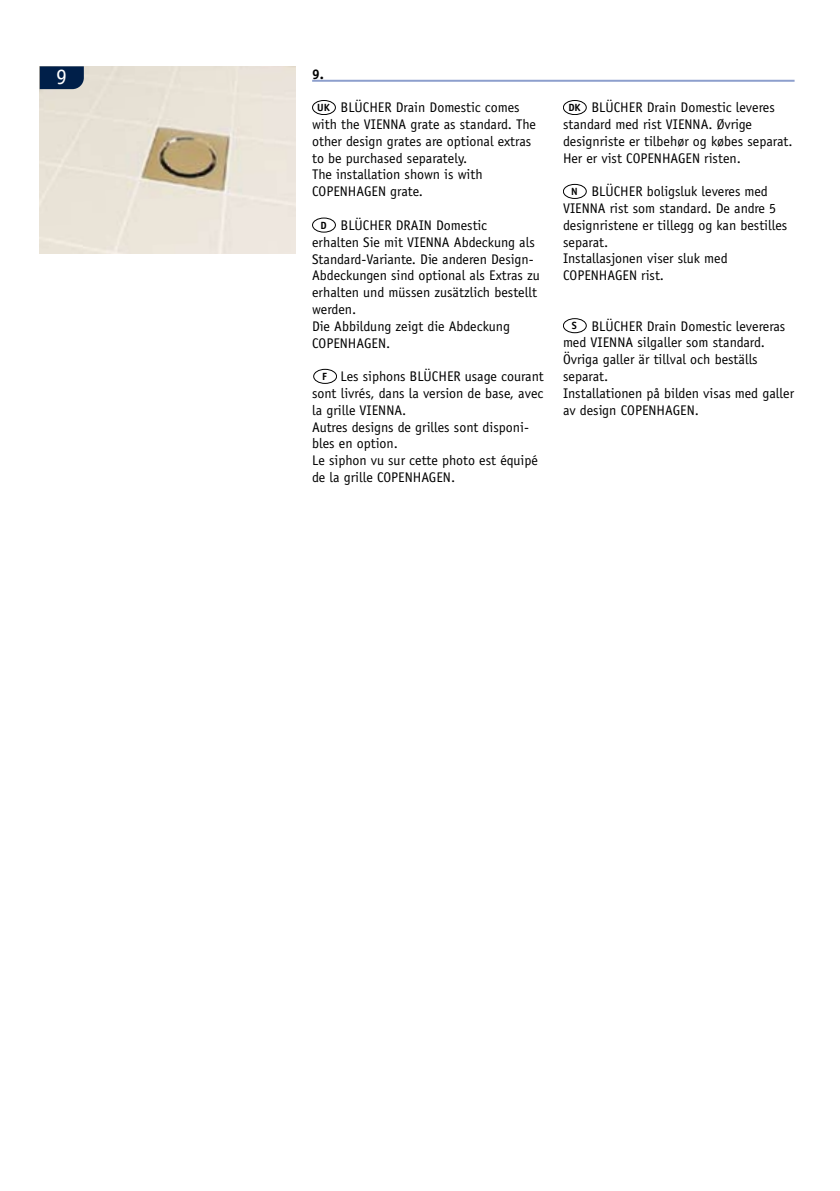
<style>
.page{position:relative;width:840px;height:1191px;background:#fff}
.page>*{position:absolute;margin:0;border:0;box-sizing:border-box;transform-origin:0 0}
.t1{font:22px "Officina Sans";color:#fff}
.t2{font:14px/16.8px "Officina Sans";color:#000}
.t3{font:700 14px "Officina Sans";color:#000}
.t4{font:700 10.4px "Officina Sans";color:#000}
</style>
<div class="page">
<img style="left:40px;top:66px;width:255px;height:188px">
<hr style="left:312px;top:80px;width:482px;height:2px;background:#8d9fcd">
<svg style="left:40px;top:66px;width:44px;height:23px"></svg>
<div style="left:312px;top:100px;width:23px;height:15px;border:1px solid #000;border-radius:50%"></div>
<div style="left:312px;top:218px;width:23px;height:14px;border:1px solid #000;border-radius:50%"></div>
<div style="left:313px;top:369px;width:24px;height:15px;border:1px solid #000;border-radius:50%"></div>
<div style="left:562px;top:100px;width:24px;height:15px;border:1px solid #000;border-radius:50%"></div>
<div style="left:562px;top:184px;width:24px;height:15px;border:1px solid #000;border-radius:50%"></div>
<div style="left:562px;top:318px;width:24px;height:15px;border:1px solid #000;border-radius:50%"></div>
<h1 class="t1" style="left:56px;top:63px;width:12px">9</h1>
<p class="t3" style="left:312px;top:65px;width:13px">9.</p>
<p class="t2" style="left:312px;top:99px;width:225px;text-indent:28px">BLÜCHER Drain Domestic comes with the VIENNA grate as standard. The other design grates are optional extras to be purchased separately.<br>The installation shown is with<br>COPENHAGEN grate.</p>
<p class="t2" style="left:312px;top:217px;width:229px;text-indent:28px">BLÜCHER DRAIN Domestic<br>erhalten Sie mit VIENNA Abdeckung als<br>Standard-Variante. Die anderen Design-<br>Abdeckungen sind optional als Extras zu erhalten und müssen zusätzlich bestellt werden.<br>Die Abbildung zeigt die Abdeckung<br>COPENHAGEN.</p>
<p class="t2" style="left:312px;top:368px;width:233px;text-indent:28px">Les siphons BLÜCHER usage courant sont livrés, dans la version de base, avec la grille VIENNA.<br>Autres designs de grilles sont disponi&shy;bles en option.<br>Le siphon vu sur cette photo est équipé de la grille COPENHAGEN.</p>
<p class="t4" style="left:317px;top:101px;width:14px">UK</p>
<p class="t4" style="left:320px;top:219px;width:8px">D</p>
<p class="t4" style="left:322px;top:370px;width:6px">F</p>
<p class="t2" style="left:562px;top:99px;width:231px;text-indent:28px">BLÜCHER Drain Domestic leveres standard med rist VIENNA. Øvrige designriste er tilbehør og købes separat.<br>Her er vist COPENHAGEN risten.</p>
<p class="t2" style="left:562px;top:183px;width:226px;text-indent:28px">BLÜCHER boligsluk leveres med<br>VIENNA rist som standard. De andre 5 designristene er tillegg og kan bestilles separat.<br>Installasjonen viser sluk med<br>COPENHAGEN rist.</p>
<p class="t2" style="left:562px;top:317px;width:232px;text-indent:28px">BLÜCHER Drain Domestic levereras med VIENNA silgaller som standard.<br>Övriga galler är tillval och beställs separat.<br>Installationen på bilden visas med galler av design COPENHAGEN.</p>
<p class="t4" style="left:568px;top:101px;width:14px">DK</p>
<p class="t4" style="left:571px;top:185px;width:8px">N</p>
<p class="t4" style="left:571px;top:319px;width:7px">S</p>
</div>
